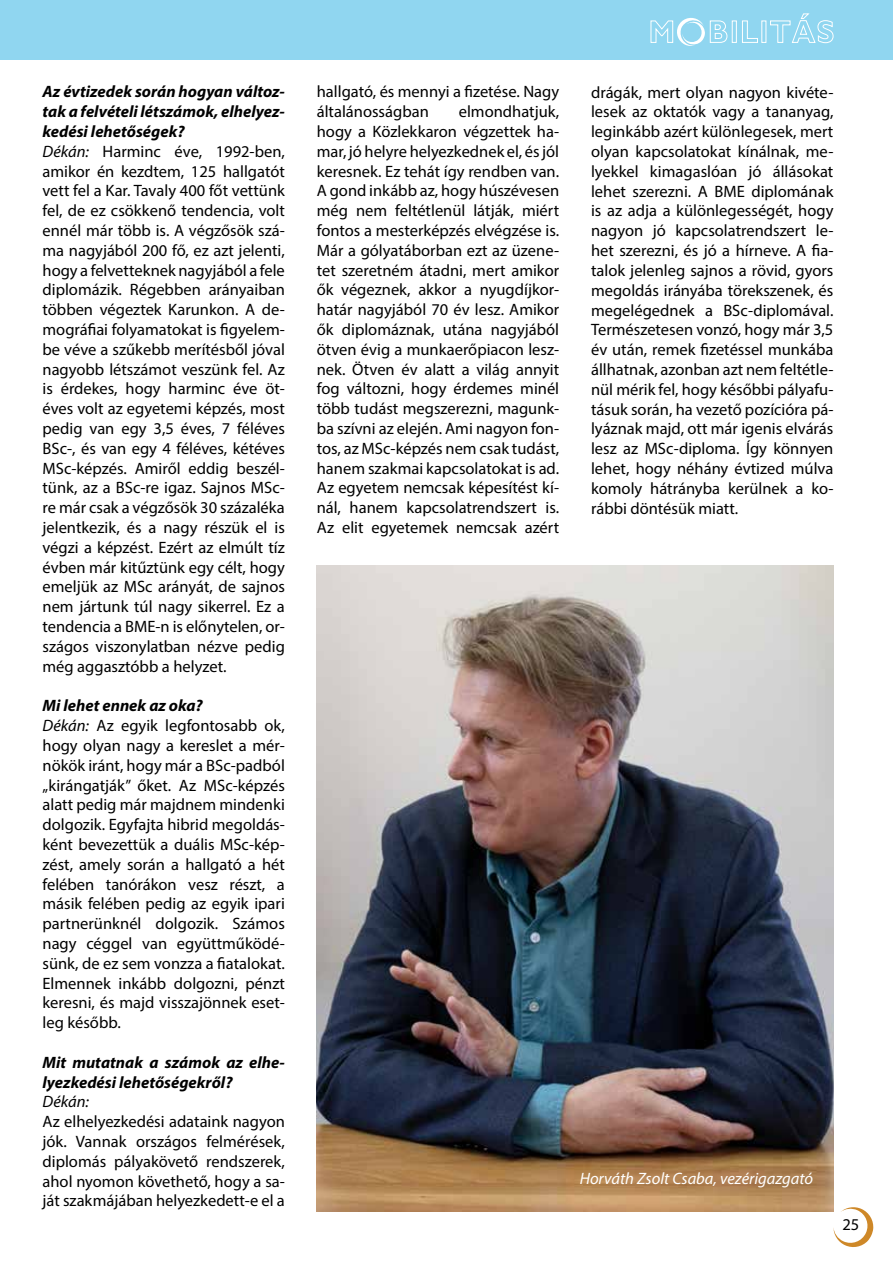
<style>
.page{position:relative;width:893px;height:1263px;background:#fff}
.page>*{position:absolute;margin:0;border:0;box-sizing:border-box;transform-origin:0 0}
.t1{font:16.5px/19.8px "Myriad Pro";color:#000}
.t2{font:italic 700 16.5px/19.8px "Myriad Pro";color:#000}
.t3{font:italic 16.5px "Myriad Pro";color:#fff}
.t4{font:italic 16.5px "Myriad Pro";color:#000}
.s1{font-weight:700;font-style:italic}
.s2{font-style:italic}
</style>
<div class="page">
<div style="left:0;top:0;width:893px;height:60px;background:#90d6f0"></div>
<svg style="left:833px;top:1206px;width:41px;height:41px"></svg>
<img style="left:317px;top:566px;width:516px;height:646px">
<div style="left:732px;top:21px;width:5px;height:22px;border:1px solid #fff"></div>
<svg style="left:742px;top:20px;width:16px;height:23px"></svg>
<div style="left:761px;top:21px;width:5px;height:22px;border:1px solid #fff"></div>
<svg style="left:770px;top:13px;width:64px;height:30px"></svg>
<svg style="left:650px;top:18px;width:78px;height:28px"></svg>
<p class="t1" style="left:43px;top:82px;width:244px"><span class="s1">Az évtizedek során hogyan változ&shy;tak a felvételi létszámok, elhelyez&shy;kedési lehetőségek?<br></span><span class="s2">Dékán:</span> Harminc éve, 1992-ben, amikor én kezdtem, 125 hallgatót vett fel a Kar. Tavaly 400 főt vettünk fel, de ez csökkenő tendencia, volt ennél már több is. A végzősök szá&shy;ma nagyjából 200 fő, ez azt jelenti, hogy a felvetteknek nagyjából a fele diplomázik. Régebben arányaiban többen végeztek Karunkon. A de&shy;mográfiai folyamatokat is figyelem&shy;be véve a szűkebb merítésből jóval nagyobb létszámot veszünk fel. Az is érdekes, hogy harminc éve öt&shy;éves volt az egyetemi képzés, most pedig van egy 3,5 éves, 7 féléves BSc-, és van egy 4 féléves, kétéves MSc-képzés. Amiről eddig beszél&shy;tünk, az a BSc-re igaz. Sajnos MSc&shy;re már csak a végzősök 30 százaléka jelentkezik, és a nagy részük el is végzi a képzést. Ezért az elmúlt tíz évben már kitűztünk egy célt, hogy emeljük az MSc arányát, de sajnos nem jártunk túl nagy sikerrel. Ez a tendencia a BME-n is előnytelen, or&shy;szágos viszonylatban nézve pedig még aggasztóbb a helyzet.</p>
<p class="t1" style="left:43px;top:696px;width:244px"><span class="s1">Mi lehet ennek az oka?<br></span><span class="s2">Dékán:</span> Az egyik legfontosabb ok, hogy olyan nagy a kereslet a mér&shy;nökök iránt, hogy már a BSc-padból „kirángatják” őket. Az MSc-képzés alatt pedig már majdnem mindenki dolgozik. Egyfajta hibrid megoldás&shy;ként bevezettük a duális MSc-kép&shy;zést, amely során a hallgató a hét felében tanórákon vesz részt, a másik felében pedig az egyik ipari partnerünknél dolgozik. Számos nagy céggel van együttműködé&shy;sünk, de ez sem vonzza a fiatalokat.<br>Elmennek inkább dolgozni, pénzt keresni, és majd visszajönnek eset&shy;leg később.</p>
<p class="t2" style="left:43px;top:1052px;width:244px">Mit mutatnak a számok az elhe&shy;lyezkedési lehetőségekről?</p>
<p class="t4" style="left:43px;top:1091px;width:48px">Dékán:</p>
<p class="t1" style="left:43px;top:1111px;width:244px;text-align:justify">Az elhelyezkedési adataink nagyon jók. Vannak országos felmérések, diplomás pályakövető rendszerek, ahol nyomon követhető, hogy a sa&shy;ját szakmájában helyezkedett-e el a</p>
<p class="t1" style="left:317px;top:82px;width:244px">hallgató, és mennyi a fizetése. Nagy általánosságban</p>
<p class="t1" style="left:317px;top:102px;width:244px;text-align:justify;text-indent:142px">elmondhatjuk, hogy a Közlekkaron végzettek ha&shy;mar, jó helyre helyezkednek el, és jól keresnek. Ez tehát így rendben van.<br>A gond inkább az, hogy húszévesen még nem feltétlenül látják, miért fontos a mesterképzés elvégzése is.<br>Már a gólyatáborban ezt az üzene&shy;tet szeretném átadni, mert amikor ők végeznek, akkor a nyugdíjkor&shy;határ nagyjából 70 év lesz. Amikor ők diplomáznak, utána nagyjából ötven évig a munkaerőpiacon lesz&shy;nek. Ötven év alatt a világ annyit fog változni, hogy érdemes minél több tudást megszerezni, magunk&shy;ba szívni az elején. Ami nagyon fon&shy;tos, az MSc-képzés nem csak tudást, hanem szakmai kapcsolatokat is ad.<br>Az egyetem nemcsak képesítést kí&shy;nál, hanem kapcsolatrendszert is.<br>Az elit egyetemek nemcsak azért</p>
<p class="t1" style="left:591px;top:82px;width:244px;text-align:justify">drágák, mert olyan nagyon kivéte&shy;lesek az oktatók vagy a tananyag, leginkább azért különlegesek, mert olyan kapcsolatokat kínálnak, me&shy;lyekkel kimagaslóan jó állásokat lehet szerezni. A BME diplomának is az adja a különlegességét, hogy nagyon jó kapcsolatrendszert le&shy;het szerezni, és jó a hírneve. A fia&shy;talok jelenleg sajnos a rövid, gyors megoldás irányába törekszenek, és megelégednek a BSc-diplomával.<br>Természetesen vonzó, hogy már 3,5 év után, remek fizetéssel munkába állhatnak, azonban azt nem feltétle&shy;nül mérik fel, hogy későbbi pályafu&shy;tásuk során, ha vezető pozícióra pá&shy;lyáznak majd, ott már igenis elvárás lesz az MSc-diploma. Így könnyen lehet, hogy néhány évtized múlva komoly hátrányba kerülnek a ko&shy;rábbi döntésük miatt.</p>
<p class="t3" style="left:580px;top:1168px;width:235px">Horváth Zsolt Csaba, vezérigazgató</p>
<p class="t1" style="left:842px;top:1214px;width:18px">25</p>
</div>
